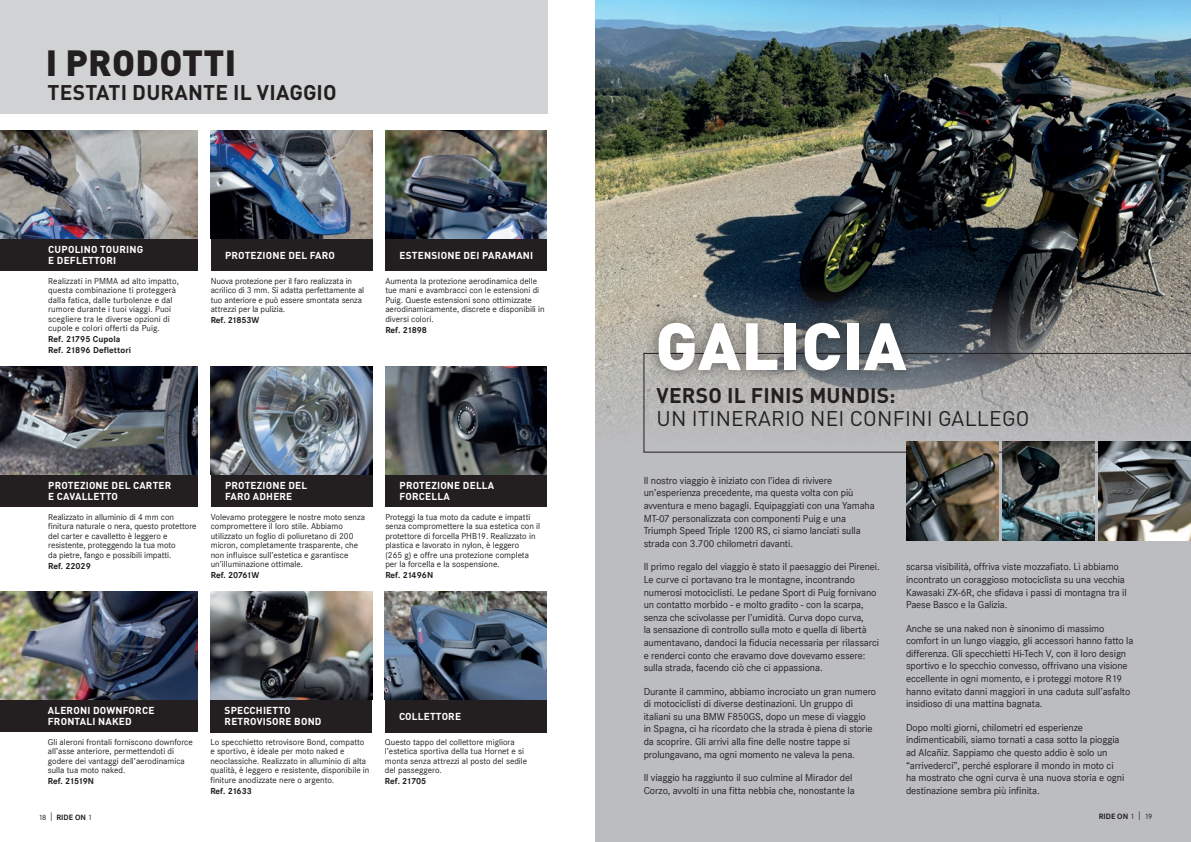
<style>
.page{position:relative;width:1191px;height:842px;background:#fff}
.page>*{position:absolute;margin:0;border:0;box-sizing:border-box;transform-origin:0 0}
.t1{font:900 65.7px "DIN Pro";letter-spacing:.01em;color:#fff}
.t2{font:900 36px "DIN Pro";letter-spacing:.01em;color:#231f20}
.t3{font:700 21px "DIN Pro";letter-spacing:.01em;color:#231f20}
.t4{font:21px "DIN Pro";letter-spacing:.01em;color:#231f20}
.t5{font:10.5px/12.6px "Corporate S";letter-spacing:-.01em;color:#231f20}
.t6{font:700 10px/11px "DIN Pro";letter-spacing:.02em;color:#fff}
.t7{font:9px/9.5px "Corporate S";color:#231f20}
.t8{font:700 9px/10.9px "Corporate S";color:#231f20}
.t9{font:700 9px "Corporate S";letter-spacing:-.06em;color:#231f20}
.t10{font:700 8px "Corporate S";color:#231f20}
.t11{font:8px "Corporate S";color:#231f20}
.s1{font-weight:400}
.s2{font-family:"Helvetica Neue";font-weight:100;font-size:12px}
</style>
<div class="page">
<div style="left:595px;top:0;width:596px;height:842px;background:#bcbdc0"></div>
<img style="left:595px;top:0;width:596px;height:434px">
<div style="left:0;top:238px;width:197px;height:33px;background:#231f20"></div>
<div style="left:0;top:699px;width:197px;height:33px;background:#231f20"></div>
<div style="left:211px;top:239px;width:161px;height:32px;background:#231f20"></div>
<div style="left:210px;top:700px;width:162px;height:32px;background:#231f20"></div>
<div style="left:385px;top:239px;width:162px;height:32px;background:#231f20"></div>
<div style="left:385px;top:700px;width:161px;height:32px;background:#231f20"></div>
<img style="left:0;top:131px;width:197px;height:107px">
<img style="left:0;top:592px;width:197px;height:107px">
<img style="left:211px;top:131px;width:161px;height:108px">
<img style="left:210px;top:592px;width:162px;height:108px">
<img style="left:385px;top:131px;width:162px;height:108px">
<div style="left:0;top:474px;width:197px;height:33px;background:#231f20"></div>
<div style="left:211px;top:474px;width:161px;height:33px;background:#231f20"></div>
<div style="left:385px;top:474px;width:162px;height:33px;background:#231f20"></div>
<img style="left:0;top:367px;width:197px;height:107px">
<img style="left:211px;top:367px;width:161px;height:108px">
<img style="left:385px;top:367px;width:162px;height:108px">
<img style="left:385px;top:592px;width:161px;height:108px">
<svg style="left:643px;top:353px;width:548px;height:99px"></svg>
<img style="left:906px;top:441px;width:92px;height:99px">
<img style="left:1002px;top:441px;width:92px;height:99px">
<img style="left:1098px;top:441px;width:93px;height:99px">
<div style="left:0;top:0;width:547px;height:113px;background:#d1d2d4"></div>
<div style="left:645px;top:310px;width:273px;height:73px;background:#231f20;opacity:.6"></div>
<h2 class="t2" style="left:46px;top:38px;width:192px">I PRODOTTI</h2>
<h3 class="t3" style="left:48px;top:78px;width:291px">TESTATI DURANTE IL VIAGGIO</h3>
<p class="t6" style="left:48px;top:243px;width:96px">CUPOLINO TOURING<br>E DEFLETTORI</p>
<p class="t6" style="left:225px;top:249px;width:112px">PROTEZIONE DEL FARO</p>
<p class="t6" style="left:399px;top:249px;width:135px">ESTENSIONE DEI PARAMANI</p>
<p class="t7" style="left:48px;top:276px;width:132px">Realizzati in PMMA ad alto impatto, questa combinazione ti proteggerà dalla fatica, dalle turbolenze e dal rumore durante i tuoi viaggi. Puoi scegliere tra le diverse opzioni di cupole e colori offerti da Puig.</p>
<p class="t8" style="left:48px;top:334px;width:84px">Ref. 21795 Cupola<br>Ref. 21896 Deflettori</p>
<p class="t7" style="left:211px;top:276px;width:155px">Nuova protezione per il faro realizzata in acrilico di 3 mm. Si adatta perfettamente al tuo anteriore e può essere smontata senza attrezzi per la pulizia.</p>
<p class="t8" style="left:211px;top:315px;width:50px">Ref. 21853W</p>
<p class="t7" style="left:385px;top:276px;width:161px">Aumenta la protezione aerodinamica delle tue mani e avambracci con le estensioni di Puig. Queste estensioni sono ottimizzate aerodinamicamente, discrete e disponibili in diversi colori.</p>
<p class="t8" style="left:385px;top:324px;width:43px">Ref. 21898</p>
<h1 class="t1" style="left:655px;top:302px;width:253px">GALICIA</h1>
<h3 class="t3" style="left:656px;top:381px;width:241px">VERSO IL FINIS MUNDIS:</h3>
<h3 class="t4" style="left:656px;top:404px;width:374px">UN ITINERARIO NEI CONFINI GALLEGO</h3>
<p class="t6" style="left:48px;top:479px;width:125px">PROTEZIONE DEL CARTER<br>E CAVALLETTO</p>
<p class="t7" style="left:48px;top:512px;width:150px">Realizzato in alluminio di 4 mm con finitura naturale o nera, questo protettore del carter e cavalletto è leggero e resistente, proteggendo la tua moto<br>da pietre, fango e possibili impatti.</p>
<p class="t8" style="left:48px;top:560px;width:44px">Ref. 22029</p>
<p class="t6" style="left:225px;top:479px;width:84px">PROTEZIONE DEL<br>FARO ADHERE</p>
<p class="t7" style="left:211px;top:512px;width:156px">Volevamo proteggere le nostre moto senza compromettere il loro stile. Abbiamo utilizzato un foglio di poliuretano di 200 micron, completamente trasparente, che non influisce sull’estetica e garantisce un’illuminazione ottimale.</p>
<p class="t8" style="left:211px;top:570px;width:50px">Ref. 20761W</p>
<p class="t6" style="left:399px;top:479px;width:96px">PROTEZIONE DELLA<br>FORCELLA</p>
<p class="t7" style="left:385px;top:512px;width:156px">Proteggi la tua moto da cadute e impatti senza compromettere la sua estetica con il protettore di forcella PHB19. Realizzato in plastica e lavorato in nylon, è leggero<br>(265 g) e offre una protezione completa per la forcella e la sospensione.</p>
<p class="t8" style="left:385px;top:570px;width:49px">Ref. 21496N</p>
<p class="t6" style="left:48px;top:704px;width:108px">ALERONI DOWNFORCE<br>FRONTALI NAKED</p>
<p class="t7" style="left:48px;top:737px;width:147px">Gli aleroni frontali forniscono downforce all’asse anteriore, permettendoti di godere dei vantaggi dell’aerodinamica sulla tua moto naked.</p>
<p class="t9" style="left:48px;top:776px;width:48px">Ref. 21519N</p>
<p class="t6" style="left:225px;top:704px;width:98px">SPECCHIETTO<br>RETROVISORE BOND</p>
<p class="t7" style="left:210px;top:737px;width:161px">Lo specchietto retrovisore Bond, compatto e sportivo, è ideale per moto naked e neoclassiche. Realizzato in alluminio di alta qualità, è leggero e resistente, disponibile in finiture anodizzate nere o argento.</p>
<p class="t8" style="left:210px;top:785px;width:43px">Ref. 21633</p>
<p class="t6" style="left:399px;top:710px;width:63px">COLLETTORE</p>
<p class="t7" style="left:385px;top:737px;width:144px">Questo tappo del collettore migliora l’estetica sportiva della tua Hornet e si monta senza attrezzi al posto del sedile del passeggero.</p>
<p class="t8" style="left:385px;top:776px;width:43px">Ref. 21705</p>
<p class="t5" style="left:643px;top:474px;width:232px">Il nostro viaggio è iniziato con l’idea di rivivere un’esperienza precedente, ma questa volta con più avventura e meno bagagli. Equipaggiati con una Yamaha MT-07 personalizzata con componenti Puig e una Triumph Speed Triple 1200 RS, ci siamo lanciati sulla strada con 3.700 chilometri davanti.</p>
<p class="t5" style="left:643px;top:561px;width:238px">Il primo regalo del viaggio è stato il paesaggio dei Pirenei.<br>Le curve ci portavano tra le montagne, incontrando numerosi motociclisti. Le pedane Sport di Puig fornivano un contatto morbido - e molto gradito - con la scarpa, senza che scivolasse per l’umidità. Curva dopo curva,<br>la sensazione di controllo sulla moto e quella di libertà aumentavano, dandoci la fiducia necessaria per rilassarci e renderci conto che eravamo dove dovevamo essere: sulla strada, facendo ciò che ci appassiona.</p>
<p class="t5" style="left:643px;top:685px;width:234px">Durante il cammino, abbiamo incrociato un gran numero di motociclisti di diverse destinazioni. Un gruppo di italiani su una BMW F850GS, dopo un mese di viaggio<br>in Spagna, ci ha ricordato che la strada è piena di storie da scoprire. Gli arrivi alla fine delle nostre tappe si prolungavano, ma ogni momento ne valeva la pena.</p>
<p class="t5" style="left:643px;top:771px;width:212px">Il viaggio ha raggiunto il suo culmine al Mirador del<br>Corzo, avvolti in una fitta nebbia che, nonostante la</p>
<p class="t5" style="left:906px;top:561px;width:222px">scarsa visibilità, offriva viste mozzafiato. Lì abbiamo incontrato un coraggioso motociclista su una vecchia Kawasaki ZX-6R, che sfidava i passi di montagna tra il Paese Basco e la Galizia.</p>
<p class="t5" style="left:906px;top:622px;width:229px">Anche se una naked non è sinonimo di massimo comfort in un lungo viaggio, gli accessori hanno fatto la differenza. Gli specchietti Hi-Tech V, con il loro design sportivo e lo specchio convesso, offrivano una visione eccellente in ogni momento, e i proteggi motore R19 hanno evitato danni maggiori in una caduta sull’asfalto insidioso di una mattina bagnata.</p>
<p class="t5" style="left:906px;top:721px;width:220px">Dopo molti giorni, chilometri ed esperienze indimenticabili, siamo tornati a casa sotto la pioggia ad Alcañiz. Sappiamo che questo addio è solo un “arrivederci”, perché esplorare il mondo in moto ci ha mostrato che ogni curva è una nuova storia e ogni destinazione sembra più infinita.</p>
<p class="t10" style="left:1098px;top:811px;width:43px">RIDE ON <span class="s1">1</span> <span class="s2">I</span></p>
<p class="t10" style="left:50px;top:812px;width:43px"><span class="s2">I</span> RIDE ON <span class="s1">1</span></p>
<p class="t11" style="left:38px;top:812px;width:10px">18</p>
<p class="t11" style="left:1144px;top:811px;width:10px">19</p>
</div>
